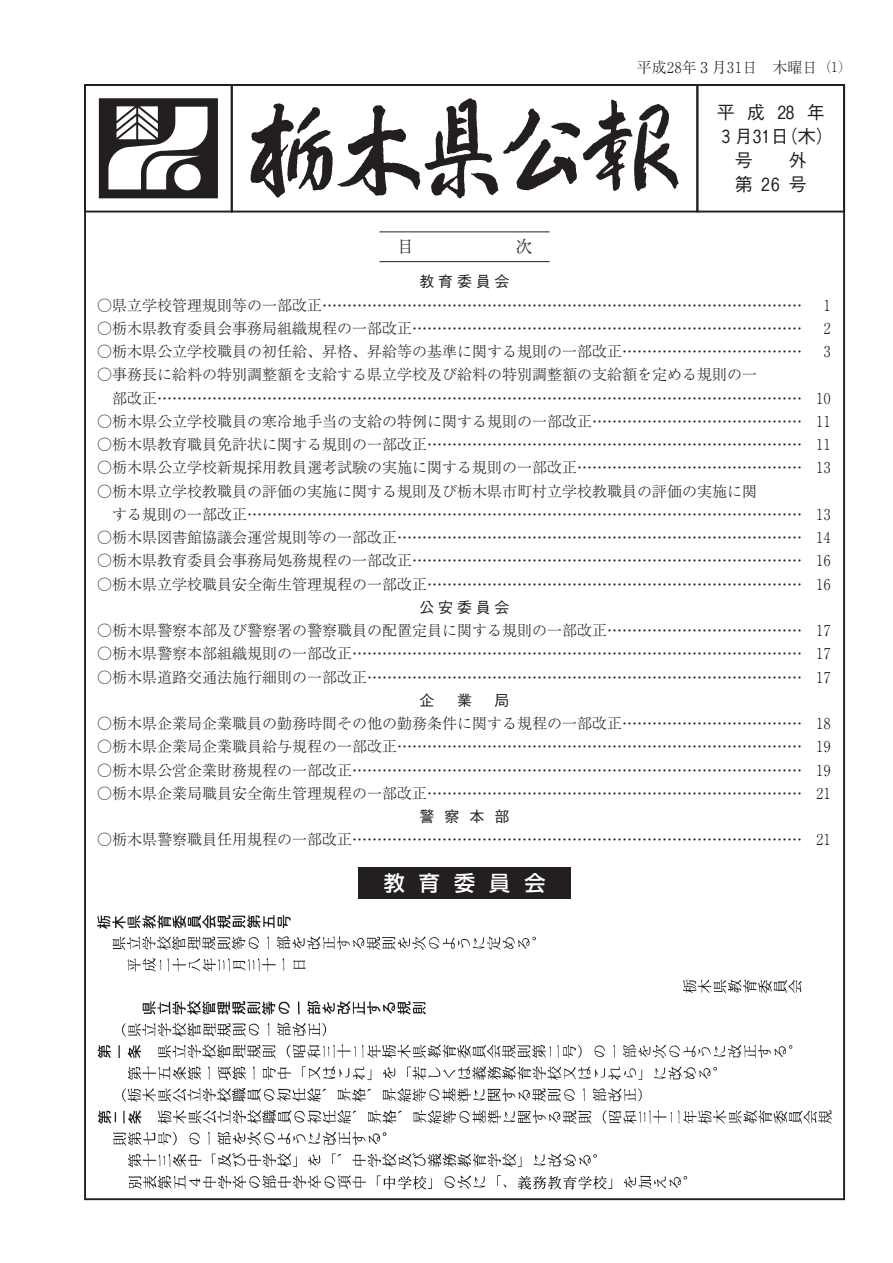
<style>
.page{position:relative;width:893px;height:1263px;background:#fff}
.page>*{position:absolute;margin:0;border:0;box-sizing:border-box;transform-origin:0 0}
.t1{font:500 21px "Shin Go Pr 5";letter-spacing:.675em;color:#fff}
.t2{font:500 18px/24px "Gothic BBB Pr 5";letter-spacing:.58em;color:#231f20;text-align:center}
.t3{font:300 15px "Ryumin";color:#231f20}
.t4{font:300 15px "Ryumin Pr 5";color:#231f20}
.t5{font:300 15px "Ryumin Pr 5";letter-spacing:.025em;color:#231f20}
.t6{font:500 15px "Gothic BBB Pr 5";letter-spacing:.25em;color:#231f20}
.t7{font:300 15px "Ryumin Pr 5";color:#231f20;scale:.9 1}
.s1{font-family:"Ryumin"}
.s2{font-size:13.5px}
.s3{font-family:"Gothic BBB"}
.s4{font-family:"Ryumin Pr 5"}
</style>
<div class="page">
<svg style="left:99px;top:98px;width:119px;height:100px"></svg>
<div style="left:84px;top:84px;width:149px;height:128px;border:2px solid #231f20"></div>
<svg style="left:251px;top:98px;width:427px;height:100px"></svg>
<div style="left:231px;top:84px;width:467px;height:128px;border:2px solid #231f20"></div>
<div style="left:696px;top:84px;width:149px;height:128px;border:2px solid #231f20"></div>
<div style="left:358px;top:867px;width:213px;height:32px;background:#231f20"></div>
<hr style="left:379px;top:232px;width:171px;height:1px;background:#231f20">
<hr style="left:379px;top:261px;width:171px;height:1px;background:#231f20">
<img style="left:97px;top:915px;width:735px;height:275px">
<p class="t5" style="left:637px;top:55px;width:216px">平成28年<span class="s1">３</span>月31日　木曜日<span class="s2">（1）</span></p>
<p class="t2" style="left:717px;top:99px;width:118px">平成28年<br><span class="s3">３</span>月31日（木）号　　外第26号</p>
<p class="t6" style="left:420px;top:270px;width:91px">教育委員会</p>
<p class="t3" style="left:97px;top:297px;width:706px"><span class="s4">○県立学校管理規則等の一部改正</span>……………………………………………………………………………………</p>
<p class="t7" style="left:824px;top:293px;width:9px">1</p>
<p class="t3" style="left:97px;top:320px;width:707px"><span class="s4">○栃木県教育委員会事務局組織規程の一部改正</span>……………………………………………………………………</p>
<p class="t7" style="left:824px;top:316px;width:9px">2</p>
<p class="t4" style="left:97px;top:340px;width:706px">○栃木県公立学校職員の初任給、昇格、昇給等の基準に関する規則の一部改正<span class="s1">………………………………</span></p>
<p class="t7" style="left:824px;top:340px;width:9px">3</p>
<p class="t4" style="left:97px;top:363px;width:661px">○事務長に給料の特別調整額を支給する県立学校及び給料の特別調整額の支給額を定める規則の一</p>
<p class="t3" style="left:97px;top:390px;width:735px"><span class="s4">　部改正</span>………………………………………………………………………………………………………………… <span class="s4">10</span></p>
<p class="t4" style="left:97px;top:409px;width:735px">○栃木県公立学校職員の寒冷地手当の支給の特例に関する規則の一部改正<span class="s1">……………………………………</span> 11</p>
<p class="t3" style="left:97px;top:437px;width:735px"><span class="s4">○栃木県教育職員免許状に関する規則の一部改正</span>………………………………………………………………… <span class="s4">11</span></p>
<p class="t4" style="left:97px;top:456px;width:735px">○栃木県公立学校新規採用教員選考試験の実施に関する規則の一部改正<span class="s1">………………………………………</span> 13</p>
<p class="t4" style="left:97px;top:479px;width:661px">○栃木県立学校教職員の評価の実施に関する規則及び栃木県市町村立学校教職員の評価の実施に関</p>
<p class="t3" style="left:97px;top:506px;width:735px"><span class="s4">　する規則の一部改正</span>………………………………………………………………………………………………… <span class="s4">13</span></p>
<p class="t3" style="left:97px;top:530px;width:735px"><span class="s4">○栃木県図書館協議会運営規則等の一部改正</span>……………………………………………………………………… <span class="s4">14</span></p>
<p class="t3" style="left:97px;top:553px;width:735px"><span class="s4">○栃木県教育委員会事務局処務規程の一部改正</span>…………………………………………………………………… <span class="s4">16</span></p>
<p class="t3" style="left:97px;top:576px;width:735px"><span class="s4">○栃木県立学校職員安全衛生管理規程の一部改正</span>………………………………………………………………… <span class="s4">16</span></p>
<p class="t6" style="left:420px;top:595px;width:91px">公安委員会</p>
<p class="t4" style="left:97px;top:619px;width:735px">○栃木県警察本部及び警察署の警察職員の配置定員に関する規則の一部改正<span class="s1">…………………………………</span> 17</p>
<p class="t3" style="left:97px;top:646px;width:735px"><span class="s4">○栃木県警察本部組織規則の一部改正</span>……………………………………………………………………………… <span class="s4">17</span></p>
<p class="t3" style="left:97px;top:669px;width:735px"><span class="s4">○栃木県道路交通法施行細則の一部改正</span>…………………………………………………………………………… <span class="s4">17</span></p>
<p class="t6" style="left:420px;top:688px;width:16px">企</p>
<p class="t6" style="left:457px;top:688px;width:16px">業</p>
<p class="t6" style="left:495px;top:688px;width:16px">局</p>
<p class="t4" style="left:97px;top:712px;width:735px">○栃木県企業局企業職員の勤務時間その他の勤務条件に関する規程の一部改正<span class="s1">………………………………</span> 18</p>
<p class="t3" style="left:97px;top:739px;width:735px"><span class="s4">○栃木県企業局企業職員給与規程の一部改正</span>……………………………………………………………………… <span class="s4">19</span></p>
<p class="t3" style="left:97px;top:762px;width:735px"><span class="s4">○栃木県公営企業財務規程の一部改正</span>……………………………………………………………………………… <span class="s4">19</span></p>
<p class="t3" style="left:97px;top:785px;width:735px"><span class="s4">○栃木県企業局職員安全衛生管理規程の一部改正</span>………………………………………………………………… <span class="s4">21</span></p>
<p class="t6" style="left:420px;top:804px;width:92px">警察本部</p>
<p class="t3" style="left:97px;top:832px;width:735px"><span class="s4">○栃木県警察職員任用規程の一部改正</span>……………………………………………………………………………… <span class="s4">21</span></p>
<p class="t1" style="left:384px;top:866px;width:163px">教育委員会</p>
</div>
